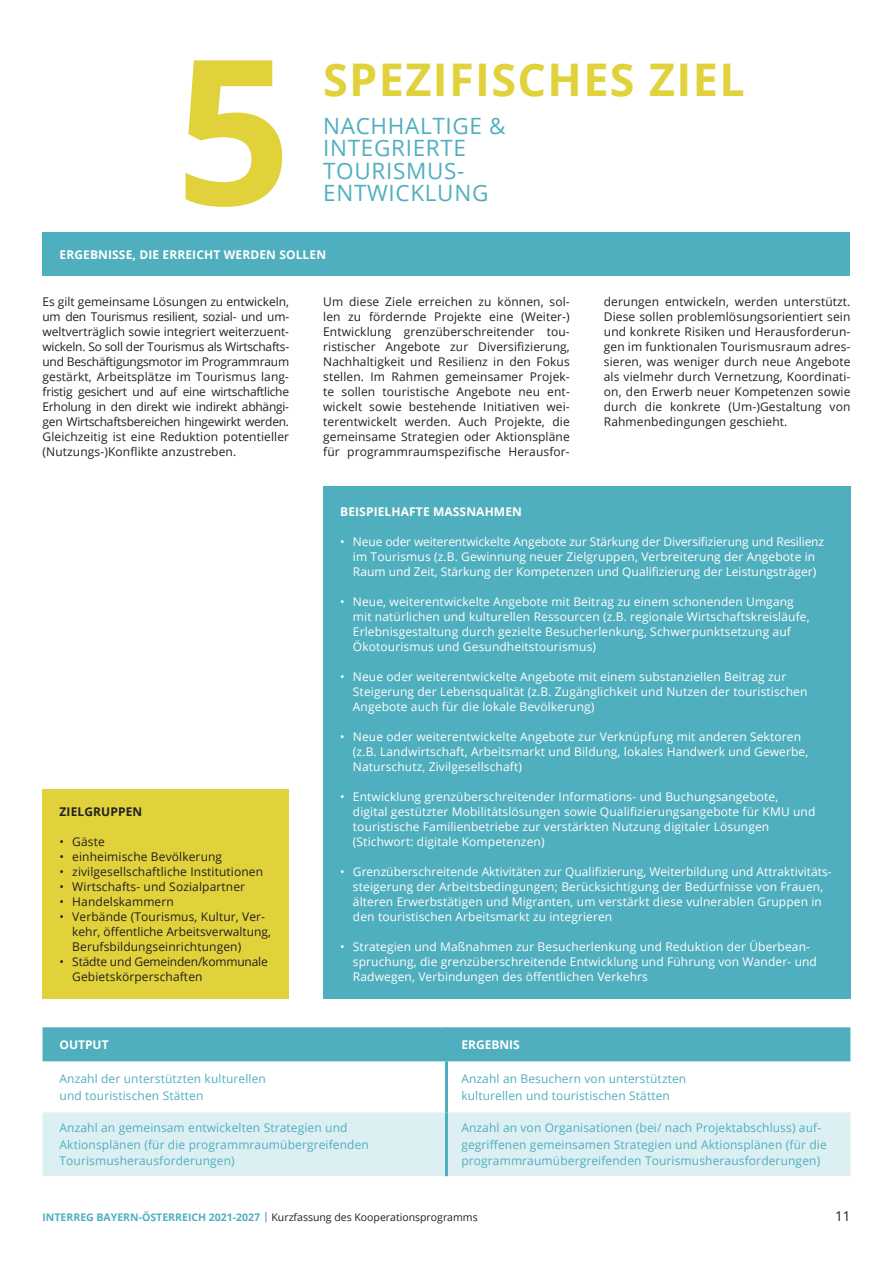
<style>
.page{position:relative;width:893px;height:1263px;background:#fff}
.page>*{position:absolute;margin:0;border:0;box-sizing:border-box;transform-origin:0 0}
.t1{font:700 202.5px "Open Sans";color:#e1d23c}
.t2{font:700 45px "Open Sans";letter-spacing:.03em;color:#e1d23c}
.t3{font:22.5px/22.5px "Open Sans";letter-spacing:.03em;color:#50afbe}
.t4{font:13.5px "Open Sans";color:#231f20}
.t5{font:12px/15px "Open Sans";letter-spacing:.01em;color:#fff}
.t6{font:12px/15px "Open Sans";letter-spacing:.01em;color:#231f20;text-align:justify}
.t7{font:12px/16.5px "Open Sans";letter-spacing:.01em;color:#50afbe}
.t8{font:700 12px "Open Sans";letter-spacing:.01em;color:#fff}
.t9{font:12px/15px "Open Sans";letter-spacing:-.015em;color:#231f20}
.t10{font:700 12px "Open Sans";letter-spacing:.01em;color:#231f20}
.t11{font:700 10.5px "Open Sans";color:#50afbe}
.s1{font-weight:400;color:#231f20}
</style>
<div class="page">
<div style="left:43px;top:233px;width:807px;height:43px;background:#50afbe"></div>
<div style="left:323px;top:486px;width:527px;height:512px;background:#50afbe"></div>
<div style="left:43px;top:789px;width:246px;height:209px;background:#e1d23c"></div>
<div style="left:43px;top:1027px;width:807px;height:34px;background:#50afbe"></div>
<div style="left:43px;top:1112px;width:807px;height:64px;background:#dceff2"></div>
<hr style="left:446px;top:1027px;width:1px;height:34px;background:#50afbe">
<hr style="left:445px;top:1061px;width:3px;height:51px;background:#50afbe">
<hr style="left:445px;top:1112px;width:3px;height:64px;background:#50afbe">
<h1 class="t1" style="left:176px;top:-12px;width:117px">5</h1>
<h2 class="t2" style="left:323px;top:48px;width:423px">SPEZIFISCHES ZIEL</h2>
<h3 class="t3" style="left:323px;top:114px;width:184px">NACHHALTIGE &amp;<br>INTEGRIERTE<br>TOURISMUS-<br>ENTWICKLUNG</h3>
<p class="t8" style="left:60px;top:246px;width:268px">ERGEBNISSE, DIE ERREICHT WERDEN SOLLEN</p>
<p class="t6" style="left:43px;top:294px;width:248px">Es gilt gemeinsame Lösungen zu entwickeln, um den Tourismus resilient, sozial- und um&shy;weltverträglich sowie integriert weiterzuent&shy;wickeln. So soll der Tourismus als Wirtschafts&shy;und Beschäftigungsmotor im Programmraum gestärkt, Arbeitsplätze im Tourismus lang&shy;fristig gesichert und auf eine wirtschaftliche Erholung in den direkt wie indirekt abhängi&shy;gen Wirtschaftsbereichen hingewirkt werden.<br>Gleichzeitig ist eine Reduktion potentieller (Nutzungs-)Konflikte anzustreben.</p>
<p class="t6" style="left:323px;top:294px;width:248px">Um diese Ziele erreichen zu können, sol&shy;len zu fördernde Projekte eine (Weiter-)<br>Entwicklung grenzüberschreitender tou&shy;ristischer Angebote zur Diversifizierung, Nachhaltigkeit und Resilienz in den Fokus stellen. Im Rahmen gemeinsamer Projek&shy;te sollen touristische Angebote neu ent&shy;wickelt sowie bestehende Initiativen wei&shy;terentwickelt werden. Auch Projekte, die gemeinsame Strategien oder Aktionspläne für programmraumspezifische Herausfor-</p>
<p class="t6" style="left:604px;top:294px;width:248px">derungen entwickeln, werden unterstützt.<br>Diese sollen problemlösungsorientiert sein und konkrete Risiken und Herausforderun&shy;gen im funktionalen Tourismusraum adres&shy;sieren, was weniger durch neue Angebote als vielmehr durch Vernetzung, Koordinati&shy;on, den Erwerb neuer Kompetenzen sowie durch die konkrete (Um-)Gestaltung von Rahmenbedingungen geschieht.</p>
<p class="t10" style="left:60px;top:803px;width:84px">ZIELGRUPPEN</p>
<p class="t6" style="left:60px;top:834px;width:47px">• Gäste</p>
<p class="t6" style="left:60px;top:849px;width:164px">• einheimische Bevölkerung</p>
<p class="t6" style="left:60px;top:864px;width:205px">• zivilgesellschaftliche Institutionen</p>
<p class="t6" style="left:60px;top:879px;width:187px">• Wirtschafts- und Sozialpartner</p>
<p class="t6" style="left:60px;top:894px;width:116px">• Handelskammern</p>
<p class="t6" style="left:72px;top:909px;width:200px;text-align:left;text-indent:-13px">• Verbände (Tourismus, Kultur, Ver&shy;kehr, öffentliche Arbeitsverwaltung,<br>Berufsbildungseinrichtungen)</p>
<p class="t9" style="left:72px;top:954px;width:197px;text-indent:-13px">• Städte und Gemeinden/kommunale<br>Gebietskörperschaften</p>
<p class="t8" style="left:340px;top:503px;width:183px">BEISPIELHAFTE MASSNAHMEN</p>
<p class="t5" style="left:340px;top:534px;width:485px;text-align:center">• Neue oder weiterentwickelte Angebote zur Stärkung der Diversifizierung und Resilienz im Tourismus (z.B. Gewinnung neuer Zielgruppen, Verbreiterung der Angebote in<br>Raum und Zeit, Stärkung der Kompetenzen und Qualifizierung der Leistungsträger)</p>
<p class="t5" style="left:353px;top:594px;width:458px;text-indent:-13px">• Neue, weiterentwickelte Angebote mit Beitrag zu einem schonenden Umgang mit natürlichen und kulturellen Ressourcen (z.B. regionale Wirtschaftskreisläufe, Erlebnisgestaltung durch gezielte Besucherlenkung, Schwerpunktsetzung auf Ökotourismus und Gesundheitstourismus)</p>
<p class="t5" style="left:353px;top:669px;width:456px;text-indent:-13px">• Neue oder weiterentwickelte Angebote mit einem substanziellen Beitrag zur<br>Steigerung der Lebensqualität (z.B. Zugänglichkeit und Nutzen der touristischen<br>Angebote auch für die lokale Bevölkerung)</p>
<p class="t5" style="left:353px;top:729px;width:457px;text-indent:-13px">• Neue oder weiterentwickelte Angebote zur Verknüpfung mit anderen Sektoren (z.B. Landwirtschaft, Arbeitsmarkt und Bildung, lokales Handwerk und Gewerbe,<br>Naturschutz, Zivilgesellschaft)</p>
<p class="t5" style="left:353px;top:789px;width:464px;text-indent:-13px">• Entwicklung grenzüberschreitender Informations- und Buchungsangebote, digital gestützter Mobilitätslösungen sowie Qualifizierungsangebote für KMU und touristische Familienbetriebe zur verstärkten Nutzung digitaler Lösungen (Stichwort: digitale Kompetenzen)</p>
<p class="t5" style="left:353px;top:864px;width:480px;text-indent:-13px">• Grenzüberschreitende Aktivitäten zur Qualifizierung, Weiterbildung und Attraktivitäts&shy;steigerung der Arbeitsbedingungen; Berücksichtigung der Bedürfnisse von Frauen, älteren Erwerbstätigen und Migranten, um verstärkt diese vulnerablen Gruppen in den touristischen Arbeitsmarkt zu integrieren</p>
<p class="t5" style="left:353px;top:939px;width:466px;text-indent:-13px">• Strategien und Maßnahmen zur Besucherlenkung und Reduktion der Überbean&shy;spruchung, die grenzüberschreitende Entwicklung und Führung von Wander- und<br>Radwegen, Verbindungen des öffentlichen Verkehrs</p>
<p class="t8" style="left:60px;top:1036px;width:51px">OUTPUT</p>
<p class="t8" style="left:461px;top:1036px;width:60px">ERGEBNIS</p>
<p class="t7" style="left:60px;top:1070px;width:208px">Anzahl der unterstützten kulturellen und touristischen Stätten</p>
<p class="t7" style="left:461px;top:1070px;width:226px">Anzahl an Besuchern von unterstützten kulturellen und touristischen Stätten</p>
<p class="t7" style="left:60px;top:1119px;width:311px">Anzahl an gemeinsam entwickelten Strategien und<br>Aktionsplänen (für die programmraumübergreifenden<br>Tourismusherausforderungen)</p>
<p class="t7" style="left:461px;top:1119px;width:367px">Anzahl an von Organisationen (bei/ nach Projektabschluss) auf&shy;gegriffenen gemeinsamen Strategien und Aktionsplänen (für die programmraumübergreifenden Tourismusherausforderungen)</p>
<p class="t11" style="left:43px;top:1210px;width:437px">INTERREG BAYERN-ÖSTERREICH 2021-2027 | <span class="s1">Kurzfassung des Kooperationsprogramms</span></p>
<p class="t4" style="left:835px;top:1207px;width:17px">11</p>
</div>
